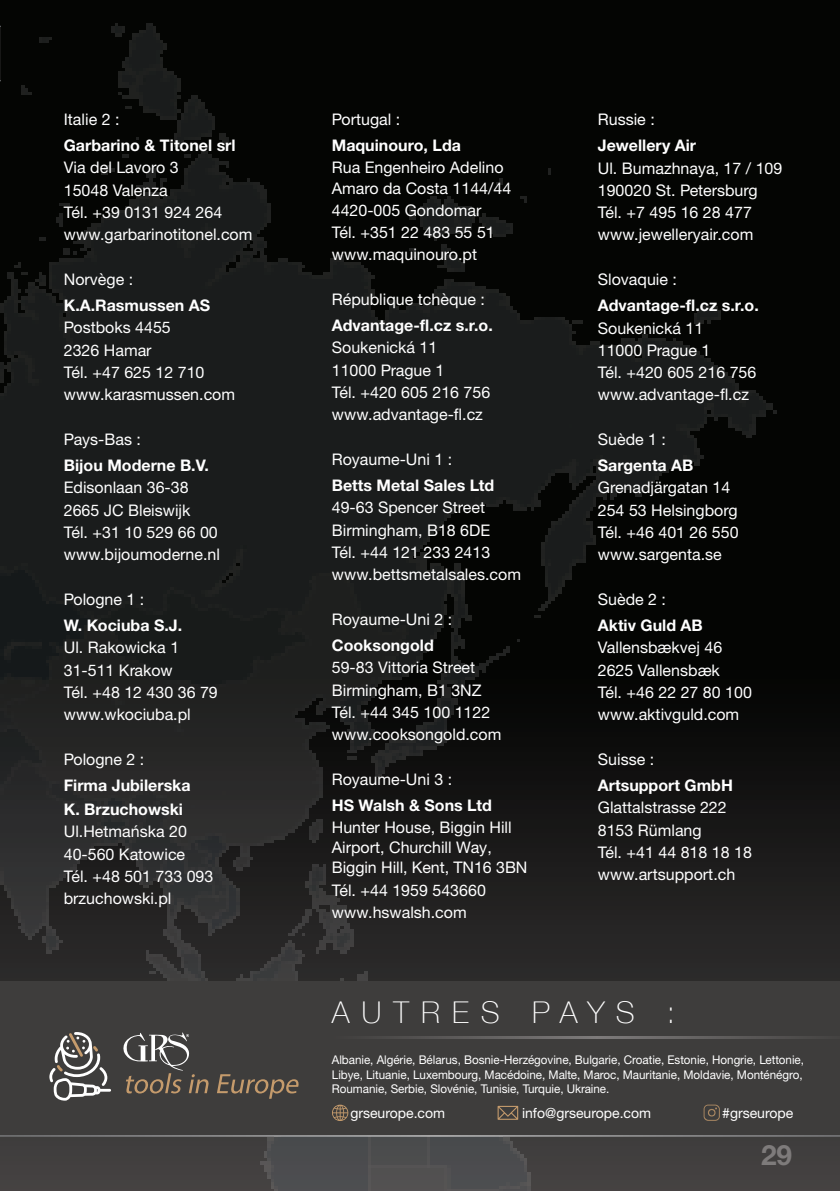
<style>
.page{position:relative;width:840px;height:1191px;background:#fff}
.page>*{position:absolute;margin:0;border:0;box-sizing:border-box;transform-origin:0 0}
.t1{font:100 30px "Helvetica Neue";letter-spacing:.395em;color:#fff}
.t2{font:700 28px "Helvetica Neue LTW1 G";color:#7e7b7b}
.t3{font:16px/22.2px "Helvetica Neue LTW1 G";color:#fff}
.t4{font:700 16px/24px "Helvetica Neue LTW1 G";color:#fff}
.t5{font:14px "Helvetica Neue LTW1 G";color:#fff}
.t6{font:12px/14.4px "Helvetica Neue LTW1 G";letter-spacing:-.005em;color:#fff;text-align:justify}
</style>
<div class="page">
<img style="left:0;top:0;width:839px;height:1191px">
<div style="left:0;top:981px;width:839px;height:155px;background:#3e3d3c"></div>
<svg style="left:217px;top:1074px;width:82px;height:24px"></svg>
<svg style="left:123px;top:1032px;width:86px;height:61px"></svg>
<svg style="left:49px;top:1032px;width:62px;height:68px"></svg>
<svg style="left:332px;top:1104px;width:16px;height:17px"></svg>
<svg style="left:497px;top:1105px;width:21px;height:14px"></svg>
<svg style="left:703px;top:1104px;width:16px;height:16px"></svg>
<hr style="left:0;top:1135px;width:839px;height:1px;background:#fff">
<hr style="left:329px;top:1036px;width:510px;height:2px;background:#7e7b7b">
<svg style="left:0;top:26px;width:1px;height:55px"></svg>
<p class="t3" style="left:64px;top:108px;width:57px">Italie 2 :</p>
<p class="t4" style="left:64px;top:133px;width:173px">Garbarino &amp; Titonel srl</p>
<p class="t3" style="left:64px;top:156px;width:190px">Via del Lavoro 3<br>15048 Valenza<br>Tél. +39 0131 924 264 www.garbarinotitonel.com</p>
<p class="t3" style="left:64px;top:268px;width:71px">Norvège :</p>
<p class="t4" style="left:64px;top:293px;width:148px">K.A.Rasmussen AS</p>
<p class="t3" style="left:64px;top:316px;width:173px">Postboks 4455<br>2326 Hamar<br>Tél. +47 625 12 710 www.karasmussen.com</p>
<p class="t3" style="left:64px;top:428px;width:79px">Pays-Bas :</p>
<p class="t4" style="left:64px;top:453px;width:147px">Bijou Moderne B.V.</p>
<p class="t3" style="left:64px;top:476px;width:158px">Edisonlaan 36-38<br>2665 JC Bleiswijk<br>Tél. +31 10 529 66 00 www.bijoumoderne.nl</p>
<p class="t3" style="left:64px;top:588px;width:82px">Pologne 1 :</p>
<p class="t4" style="left:64px;top:613px;width:120px">W. Kociuba S.J.</p>
<p class="t3" style="left:64px;top:636px;width:155px">Ul. Rakowicka 1<br>31-511 Krakow<br>Tél. +48 12 430 36 79 www.wkociuba.pl</p>
<p class="t3" style="left:64px;top:747px;width:82px">Pologne 2 :</p>
<p class="t4" style="left:64px;top:773px;width:128px">Firma Jubilerska<br>K. Brzuchowski</p>
<p class="t3" style="left:64px;top:820px;width:151px">Ul.Hetmańska 20<br>40-560 Katowice<br>Tél. +48 501 733 093 brzuchowski.pl</p>
<p class="t3" style="left:331px;top:108px;width:70px">Portugal :</p>
<p class="t4" style="left:331px;top:133px;width:131px">Maquinouro, Lda</p>
<p class="t3" style="left:331px;top:158px;width:181px;line-height:20px">Rua Engenheiro Adelino<br>Amaro da Costa 1144/44</p>
<p class="t3" style="left:331px;top:199px;width:164px">4420-005 Gondomar<br>Tél. +351 22 483 55 51 www.maquinouro.pt</p>
<p class="t3" style="left:331px;top:288px;width:154px">République tchèque :</p>
<p class="t4" style="left:331px;top:313px;width:162px">Advantage-fl.cz s.r.o.</p>
<p class="t3" style="left:331px;top:336px;width:160px">Soukenická 11<br>11000 Prague 1<br>Tél. +420 605 216 756 www.advantage-fl.cz</p>
<p class="t3" style="left:331px;top:448px;width:122px">Royaume-Uni 1 :</p>
<p class="t4" style="left:331px;top:473px;width:164px">Betts Metal Sales Ltd</p>
<p class="t3" style="left:331px;top:496px;width:191px">49-63 Spencer Street<br>Birmingham, B18 6DE<br>Tél. +44 121 233 2413 www.bettsmetalsales.com</p>
<p class="t3" style="left:331px;top:608px;width:122px">Royaume-Uni 2 :</p>
<p class="t4" style="left:331px;top:633px;width:103px">Cooksongold</p>
<p class="t3" style="left:331px;top:656px;width:171px">59-83 Vittoria Street<br>Birmingham, B1 3NZ<br>Tél. +44 345 100 1122 www.cooksongold.com</p>
<p class="t3" style="left:331px;top:768px;width:122px">Royaume-Uni 3 :</p>
<p class="t4" style="left:331px;top:793px;width:161px">HS Walsh &amp; Sons Ltd</p>
<p class="t3" style="left:331px;top:817px;width:197px;line-height:20px">Hunter House, Biggin Hill<br>Airport, Churchill Way,<br>Biggin Hill, Kent, TN16 3BN</p>
<p class="t3" style="left:331px;top:878px;width:155px">Tél. +44 1959 543660 www.hswalsh.com</p>
<p class="t3" style="left:597px;top:108px;width:58px">Russie :</p>
<p class="t4" style="left:597px;top:133px;width:100px">Jewellery Air</p>
<p class="t3" style="left:597px;top:157px;width:186px">Ul. Bumazhnaya, 17 / 109<br>190020 St. Petersburg<br>Tél. +7 495 16 28 477 www.jewelleryair.com</p>
<p class="t3" style="left:597px;top:268px;width:81px">Slovaquie :</p>
<p class="t4" style="left:597px;top:293px;width:162px">Advantage-fl.cz s.r.o.</p>
<p class="t3" style="left:597px;top:317px;width:160px">Soukenická 11<br>11000 Prague 1<br>Tél. +420 605 216 756 www.advantage-fl.cz</p>
<p class="t3" style="left:597px;top:428px;width:70px">Suède 1 :</p>
<p class="t4" style="left:597px;top:453px;width:97px">Sargenta AB</p>
<p class="t3" style="left:597px;top:476px;width:142px">Grenadjärgatan 14<br>254 53 Helsingborg<br>Tél. +46 401 26 550 www.sargenta.se</p>
<p class="t3" style="left:597px;top:588px;width:70px">Suède 2 :</p>
<p class="t4" style="left:597px;top:613px;width:106px">Aktiv Guld AB</p>
<p class="t3" style="left:597px;top:636px;width:155px">Vallensbækvej 46<br>2625 Vallensbæk<br>Tél. +46 22 27 80 100 www.aktivguld.com</p>
<p class="t3" style="left:597px;top:748px;width:58px">Suisse :</p>
<p class="t4" style="left:597px;top:773px;width:136px">Artsupport GmbH</p>
<p class="t3" style="left:597px;top:796px;width:155px">Glattalstrasse 222<br>8153 Rümlang<br>Tél. +41 44 818 18 18 www.artsupport.ch</p>
<h1 class="t1" style="left:332px;top:989px;width:345px">AUTRES PAYS :</h1>
<p class="t6" style="left:332px;top:1052px;width:473px">Albanie, Algérie, Bélarus, Bosnie-Herzégovine, Bulgarie, Croatie, Estonie, Hongrie, Lettonie, Libye, Lituanie, Luxembourg, Macédoine, Malte, Maroc, Mauritanie, Moldavie, Monténégro, Roumanie, Serbie, Slovénie, Tunisie, Turquie, Ukraine.</p>
<p class="t5" style="left:350px;top:1104px;width:96px">grseurope.com</p>
<p class="t5" style="left:521px;top:1104px;width:130px">info@grseurope.com</p>
<p class="t5" style="left:721px;top:1104px;width:73px">#grseurope</p>
<h2 class="t2" style="left:760px;top:1137px;width:33px">29</h2>
</div>
